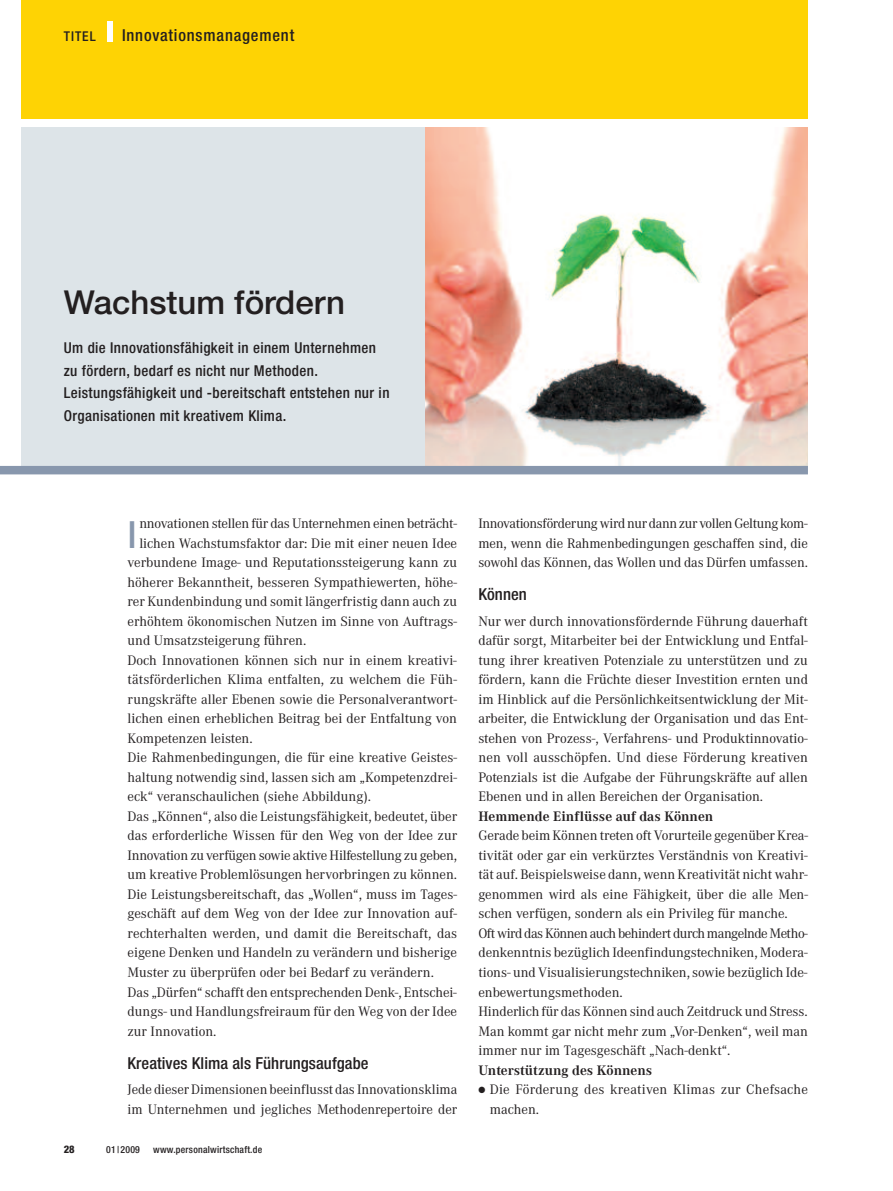
<style>
.page{position:relative;width:893px;height:1191px;background:#fff}
.page>*{position:absolute;margin:0;border:0;box-sizing:border-box;transform-origin:0 0}
.t1{font:500 37.5px "Helvetica Neue";color:#8897ad;scale:.9 1}
.t2{font:500 33px "Helvetica Neue";color:#231f20}
.t3{font:500 condensed 16.5px "Helvetica Neue";letter-spacing:.005em;color:#231f20}
.t4{font:500 condensed 16.5px "Helvetica Neue";letter-spacing:.05em;color:#231f20}
.t5{font:500 condensed 15px/22.5px "Helvetica Neue";letter-spacing:.025em;color:#231f20}
.t6{font:14.25px/19.5px "Corporate A";color:#231f20}
.t7{font:700 14.25px "Corporate A";color:#231f20}
.t8{font:500 condensed 13.5px "Helvetica Neue";letter-spacing:.075em;color:#231f20}
.t9{font:800 condensed 10.5px "Helvetica Neue";color:#231f20}
.t10{font:500 condensed 9.75px "Helvetica Neue";letter-spacing:.025em;color:#231f20}
</style>
<div class="page">
<div style="left:21px;top:0;width:787px;height:119px;background:#fed304"></div>
<div style="left:107px;top:21px;width:5px;height:20px;background:#fff"></div>
<div style="left:21px;top:128px;width:404px;height:342px;background:#dde4e8"></div>
<img style="left:425px;top:128px;width:383px;height:338px">
<div style="left:0;top:466px;width:808px;height:8px;background:#8897ad"></div>
<p class="t8" style="left:64px;top:32px;width:34px">TITEL</p>
<p class="t4" style="left:122px;top:30px;width:174px">Innovationsmanagement</p>
<h2 class="t2" style="left:64px;top:291px;width:283px">Wachstum fördern</h2>
<p class="t5" style="left:64px;top:338px;width:327px">Um die Innovationsfähigkeit in einem Unternehmen zu fördern, bedarf es nicht nur Methoden.<br>Leistungsfähigkeit und -bereitschaft entstehen nur in Organisationen mit kreativem Klima.</p>
<p class="t6" style="left:139px;top:513px;width:319px">nnovationen stellen für das Unternehmen einen beträcht-</p>
<p class="t6" style="left:139px;top:533px;width:319px">lichen Wachstumsfaktor dar: Die mit einer neuen Idee</p>
<p class="t6" style="left:128px;top:552px;width:331px">verbundene Image- und Reputationssteigerung kann zu</p>
<p class="t6" style="left:128px;top:572px;width:331px">höherer Bekanntheit, besseren Sympathiewerten, höhe-</p>
<p class="t6" style="left:128px;top:591px;width:331px">rer Kundenbindung und somit längerfristig dann auch zu</p>
<p class="t6" style="left:128px;top:611px;width:331px">erhöhtem ökonomischen Nutzen im Sinne von Auftrags-</p>
<p class="t6" style="left:128px;top:630px;width:180px">und Umsatzsteigerung führen.</p>
<p class="t6" style="left:128px;top:650px;width:331px">Doch Innovationen können sich nur in einem kreativi-</p>
<p class="t6" style="left:128px;top:669px;width:331px">tätsförderlichen Klima entfalten, zu welchem die Füh-</p>
<p class="t6" style="left:128px;top:689px;width:331px">rungskräfte aller Ebenen sowie die Personalverantwort-</p>
<p class="t6" style="left:128px;top:708px;width:331px">lichen einen erheblichen Beitrag bei der Entfaltung von</p>
<p class="t6" style="left:128px;top:728px;width:127px">Kompetenzen leisten.</p>
<p class="t6" style="left:128px;top:747px;width:331px">Die Rahmenbedingungen, die für eine kreative Geistes-</p>
<p class="t6" style="left:128px;top:767px;width:331px">haltung notwendig sind, lassen sich am „Kompetenzdrei-</p>
<p class="t6" style="left:128px;top:786px;width:245px">eck“ veranschaulichen (siehe Abbildung).</p>
<p class="t6" style="left:128px;top:806px;width:331px">Das „Können“, also die Leistungsfähigkeit, bedeutet, über</p>
<p class="t6" style="left:128px;top:825px;width:331px">das erforderliche Wissen für den Weg von der Idee zur</p>
<p class="t6" style="left:128px;top:845px;width:331px">Innovation zu verfügen sowie aktive Hilfestellung zu geben,</p>
<p class="t6" style="left:128px;top:864px;width:331px">um kreative Problemlösungen hervorbringen zu können.</p>
<p class="t6" style="left:128px;top:884px;width:331px">Die Leistungsbereitschaft, das „Wollen“, muss im Tages-</p>
<p class="t6" style="left:128px;top:903px;width:331px">geschäft auf dem Weg von der Idee zur Innovation auf-</p>
<p class="t6" style="left:128px;top:923px;width:331px">rechterhalten werden, und damit die Bereitschaft, das</p>
<p class="t6" style="left:128px;top:942px;width:331px">eigene Denken und Handeln zu verändern und bisherige</p>
<p class="t6" style="left:128px;top:962px;width:308px">Muster zu überprüfen oder bei Bedarf zu verändern.</p>
<p class="t6" style="left:128px;top:981px;width:331px">Das „Dürfen“ schafft den entsprechenden Denk-, Entschei-</p>
<p class="t6" style="left:128px;top:1001px;width:331px">dungs- und Handlungsfreiraum für den Weg von der Idee</p>
<p class="t6" style="left:128px;top:1020px;width:91px">zur Innovation.</p>
<p class="t3" style="left:128px;top:1056px;width:242px">Kreatives Klima als Führungsaufgabe</p>
<p class="t6" style="left:128px;top:1079px;width:331px">Jede dieser Dimensionen beeinflusst das Innovationsklima im Unternehmen und jegliches Methodenrepertoire der</p>
<h1 class="t1" style="left:128px;top:521px;width:12px">I</h1>
<p class="t9" style="left:64px;top:1145px;width:12px">28</p>
<p class="t10" style="left:106px;top:1145px;width:35px">01|2009</p>
<p class="t10" style="left:153px;top:1145px;width:111px">www.personalwirtschaft.de</p>
<p class="t6" style="left:478px;top:513px;width:331px;text-align:justify">Innovationsförderung wird nur dann zur vollen Geltung kom&shy;men, wenn die Rahmenbedingungen geschaffen sind, die sowohl das Können, das Wollen und das Dürfen umfassen.</p>
<p class="t3" style="left:478px;top:588px;width:50px">Können</p>
<p class="t6" style="left:478px;top:611px;width:331px;text-align:justify">Nur wer durch innovationsfördernde Führung dauerhaft dafür sorgt, Mitarbeiter bei der Entwicklung und Entfal&shy;tung ihrer kreativen Potenziale zu unterstützen und zu fördern, kann die Früchte dieser Investition ernten und im Hinblick auf die Persönlichkeitsentwicklung der Mit&shy;arbeiter, die Entwicklung der Organisation und das Ent&shy;stehen von Prozess-, Verfahrens- und Produktinnovatio&shy;nen voll ausschöpfen. Und diese Förderung kreativen Potenzials ist die Aufgabe der Führungskräfte auf allen Ebenen und in allen Bereichen der Organisation.</p>
<p class="t7" style="left:478px;top:807px;width:237px">Hemmende Einflüsse auf das Können</p>
<p class="t6" style="left:478px;top:825px;width:331px">Gerade beim Können treten oft Vorurteile gegenüber Krea&shy;tivität oder gar ein verkürztes Verständnis von Kreativi&shy;tät auf. Beispielsweise dann, wenn Kreativität nicht wahr&shy;genommen wird als eine Fähigkeit, über die alle Men&shy;schen verfügen, sondern als ein Privileg für manche.<br>Oft wird das Können auch behindert durch mangelnde Metho&shy;denkenntnis bezüglich Ideenfindungstechniken, Modera&shy;tions- und Visualisierungstechniken, sowie bezüglich Ide&shy;enbewertungsmethoden.<br>Hinderlich für das Können sind auch Zeitdruck und Stress.<br>Man kommt gar nicht mehr zum „Vor-Denken“, weil man immer nur im Tagesgeschäft „Nach-denkt“.</p>
<p class="t7" style="left:478px;top:1061px;width:175px">Unterstützung des Könnens</p>
<p class="t6" style="left:490px;top:1079px;width:320px;text-indent:-11px">● Die Förderung des kreativen Klimas zur Chefsache machen.</p>
</div>
